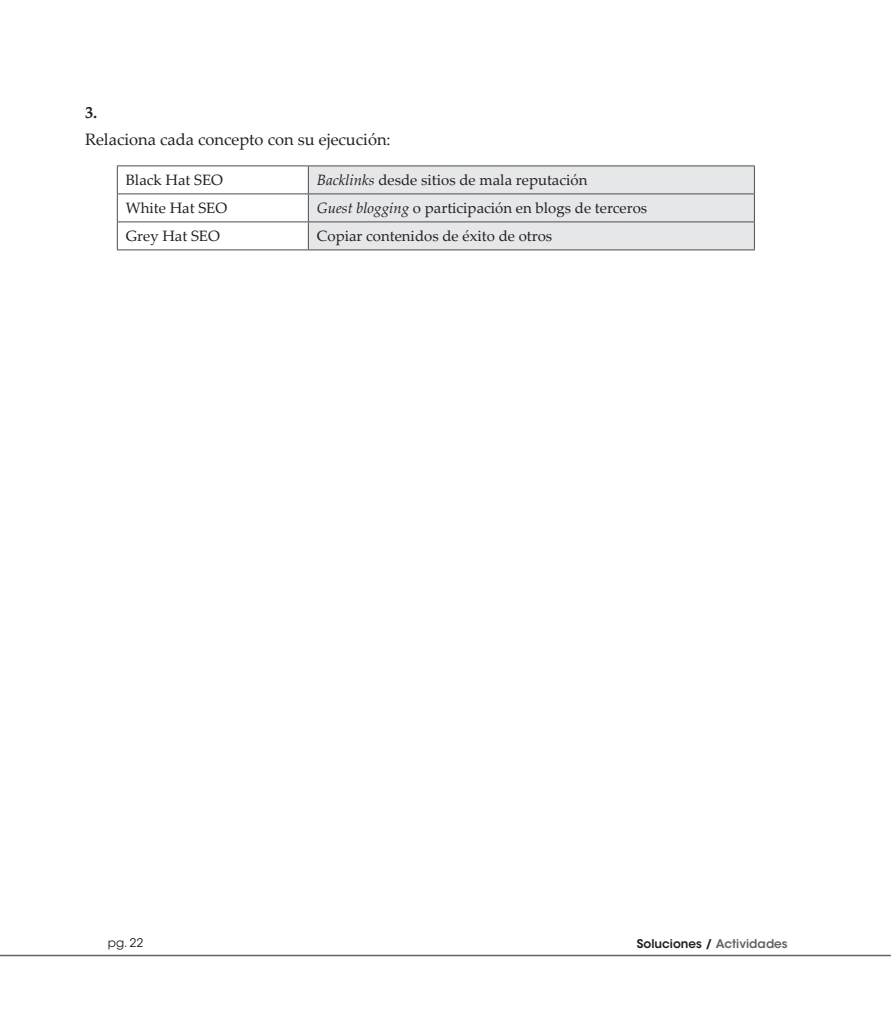
<style>
.page{position:relative;width:893px;height:1021px;background:#fff}
.page>*{position:absolute;margin:0;border:0;box-sizing:border-box;transform-origin:0 0}
.t1{font:16.5px "Palatino Linotype";color:#231f20}
.t2{font:700 16.5px "Palatino Linotype";color:#231f20}
.t3{font:15px "Palatino Linotype";color:#231f20}
.t4{font:600 12px "ITC Avant Garde Std";color:#231f20}
.t5{font:12px "ITC Avant Garde Std";color:#231f20}
.s1{font-style:italic}
.s2{color:#636366}
</style>
<div class="page">
<hr style="left:0;top:954px;width:891px;height:2px;background:#636366">
<div style="left:309px;top:166px;width:445px;height:83px;background:#e6e7e9"></div>
<hr style="left:308px;top:165px;width:447px;height:1px;background:#4b4c4d">
<hr style="left:308px;top:193px;width:447px;height:1px;background:#4b4c4d">
<hr style="left:308px;top:221px;width:447px;height:1px;background:#4b4c4d">
<svg style="left:754px;top:166px;width:1px;height:83px"></svg>
<hr style="left:308px;top:249px;width:447px;height:1px;background:#4b4c4d">
<hr style="left:117px;top:165px;width:191px;height:1px;background:#4b4c4d">
<svg style="left:117px;top:166px;width:192px;height:84px"></svg>
<hr style="left:117px;top:249px;width:191px;height:1px;background:#4b4c4d">
<p class="t2" style="left:85px;top:101px;width:14px">3.</p>
<p class="t1" style="left:85px;top:127px;width:307px">Relaciona cada concepto con su ejecución:</p>
<p class="t3" style="left:126px;top:170px;width:99px">Black Hat SEO</p>
<p class="t3" style="left:317px;top:170px;width:272px"><span class="s1">Backlinks</span> desde sitios de mala reputación</p>
<p class="t3" style="left:126px;top:198px;width:103px">White Hat SEO</p>
<p class="t3" style="left:317px;top:198px;width:332px"><span class="s1">Guest blogging</span> o participación en blogs de terceros</p>
<p class="t3" style="left:126px;top:226px;width:96px">Grey Hat SEO</p>
<p class="t3" style="left:317px;top:226px;width:237px">Copiar contenidos de éxito de otros</p>
<p class="t5" style="left:108px;top:935px;width:37px">pg. 22</p>
<p class="t4" style="left:637px;top:936px;width:152px">Soluciones / <span class="s2">Actividades</span></p>
</div>
